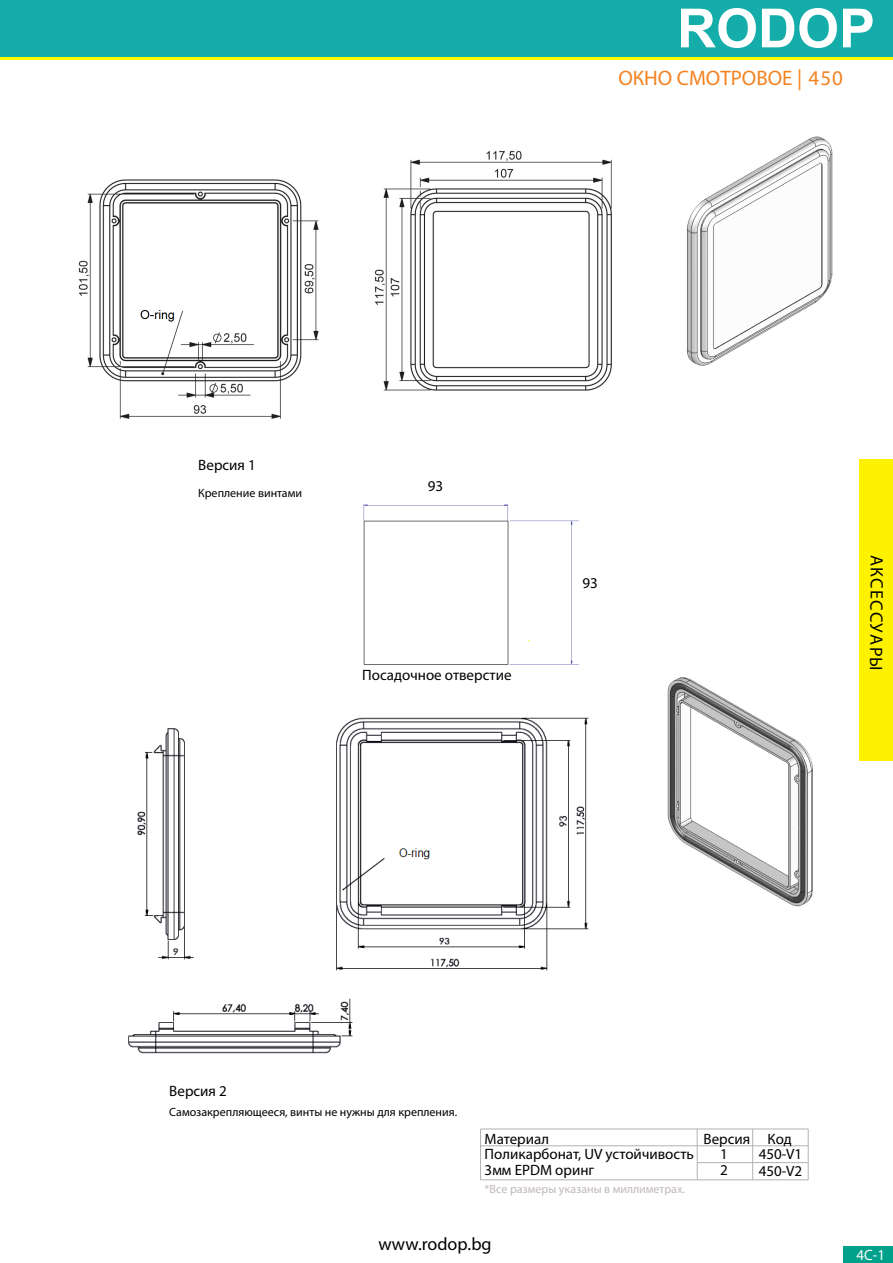
<style>
.page{position:relative;width:893px;height:1263px;background:#fff}
.page>*{position:absolute;margin:0;border:0;box-sizing:border-box;transform-origin:0 0}
.t1{font:700 54px "Arial";color:#fff}
.t2{font:21px "Myriad Pro";color:#f58220}
.t3{font:18px "Myriad Pro";color:#000}
.t4{font:18px "Myriad Pro";letter-spacing:.065em;color:#020403}
.t5{font:15px/15.9px "Myriad Pro";color:#000}
.t6{font:15px "Myriad Pro";color:#fff}
.t7{font:12px "Myriad Pro";color:#000}
.t8{font:12px "Myriad Pro";color:#c1b8b8}
</style>
<div class="page">
<div style="left:859px;top:459px;width:34px;height:302px;background:#fff200"></div>
<div style="left:844px;top:1246px;width:49px;height:17px;background:#00a18b"></div>
<div style="left:0;top:0;width:893px;height:57px;background:#14ada9"></div>
<hr style="left:0;top:57px;width:893px;height:3px;background:#ff0">
<hr style="left:697px;top:1162px;width:111px;height:1px;background:#b2b2b1">
<hr style="left:480px;top:1129px;width:1px;height:51px;background:#b2b2b1">
<hr style="left:480px;top:1145px;width:328px;height:1px;background:#b2b2b1">
<hr style="left:480px;top:1128px;width:328px;height:1px;background:#b2b2b1">
<hr style="left:480px;top:1179px;width:328px;height:1px;background:#b2b2b1">
<hr style="left:697px;top:1129px;width:1px;height:51px;background:#b2b2b1">
<img style="left:687px;top:136px;width:146px;height:230px">
<img style="left:374px;top:150px;width:238px;height:241px">
<img style="left:78px;top:179px;width:241px;height:240px">
<img style="left:363px;top:504px;width:216px;height:161px">
<img style="left:667px;top:677px;width:146px;height:230px">
<img style="left:336px;top:717px;width:253px;height:254px">
<img style="left:137px;top:728px;width:57px;height:232px">
<img style="left:128px;top:999px;width:225px;height:55px">
<hr style="left:752px;top:1129px;width:1px;height:51px;background:#b2b2b1">
<hr style="left:808px;top:1129px;width:1px;height:51px;background:#b2b2b1">
<h1 class="t1" style="left:677px;top:-10px;width:200px">RODOP</h1>
<h2 class="t2" style="left:618px;top:65px;width:226px">ОКНО СМОТРОВОЕ | 450</h2>
<p class="t5" style="left:198px;top:457px;width:59px">Версия 1</p>
<p class="t7" style="left:198px;top:485px;width:105px">Крепление винтами</p>
<p class="t5" style="left:428px;top:478px;width:17px">93</p>
<p class="t5" style="left:362px;top:667px;width:151px">Посадочное отверстие</p>
<p class="t5" style="left:582px;top:575px;width:17px">93</p>
<p class="t4" style="left:888px;top:554px;width:118px;rotate:90deg">АКСЕССУАРЫ</p>
<p class="t5" style="left:169px;top:1083px;width:59px">Версия 2</p>
<p class="t7" style="left:169px;top:1104px;width:289px">Самозакрепляющееся, винты не нужны для крепления.</p>
<p class="t5" style="left:485px;top:1130px;width:211px">Материал<br>Поликарбонат, UV устойчивость<br>3мм EPDM оринг</p>
<p class="t8" style="left:485px;top:1182px;width:202px">*Все размеры указаны в миллиметрах.</p>
<p class="t5" style="left:759px;top:1130px;width:45px;text-indent:-55px">Версия Код<br>450-V1<br>450-V2</p>
<p class="t5" style="left:720px;top:1146px;width:9px">1<br>2</p>
<p class="t3" style="left:379px;top:1233px;width:115px">www.rodop.bg</p>
<p class="t6" style="left:856px;top:1245px;width:30px">4C-1</p>
</div>
